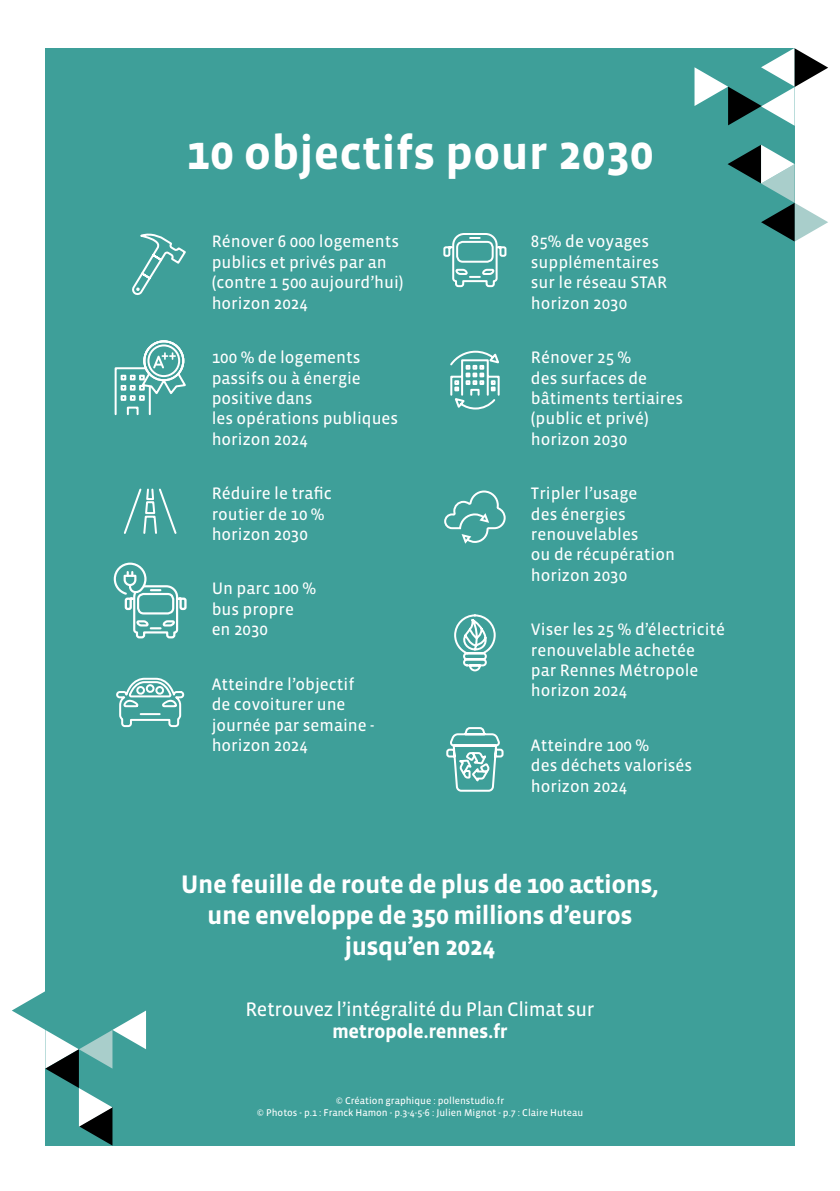
<style>
.page{position:relative;width:840px;height:1191px;background:#fff}
.page>*{position:absolute;margin:0;border:0;box-sizing:border-box;transform-origin:0 0}
.t1{font:700 48px "Vista Sans OT";color:#fff}
.t2{font:700 26px/31.2px "Vista Sans OT";letter-spacing:-.02em;color:#fff;text-align:center}
.t3{font:20px "Vista Sans OT";letter-spacing:-.02em;color:#fff}
.t4{font:700 20px "Vista Sans OT";letter-spacing:-.02em;color:#fff}
.t5{font:17px/20.4px "Vista Sans OT";color:#fff}
.t6{font:10px/12px "Vista Sans OT";color:#fff;text-align:center}
.s1{color:#3e9f99}
</style>
<div class="page">
<div style="left:45px;top:48px;width:749px;height:1097px;background:#3e9f99"></div>
<svg style="left:124px;top:488px;width:53px;height:46px"></svg>
<svg style="left:443px;top:233px;width:64px;height:55px"></svg>
<svg style="left:450px;top:350px;width:50px;height:60px"></svg>
<svg style="left:444px;top:490px;width:62px;height:54px"></svg>
<svg style="left:454px;top:614px;width:42px;height:58px"></svg>
<svg style="left:446px;top:727px;width:58px;height:65px"></svg>
<svg style="left:116px;top:677px;width:69px;height:51px"></svg>
<div style="left:155px;top:686px;width:9px;height:8px;border:2px solid #fff;border-radius:50%"></div>
<div style="left:136px;top:686px;width:9px;height:8px;border:2px solid #fff;border-radius:50%"></div>
<div style="left:146px;top:684px;width:8px;height:9px;border:2px solid #fff;border-radius:50%"></div>
<svg style="left:114px;top:340px;width:72px;height:76px"></svg>
<svg style="left:132px;top:233px;width:54px;height:62px"></svg>
<svg style="left:113px;top:562px;width:74px;height:77px"></svg>
<svg style="left:694px;top:48px;width:133px;height:78px"></svg>
<svg style="left:727px;top:145px;width:100px;height:96px"></svg>
<svg style="left:12px;top:991px;width:134px;height:154px"></svg>
<h1 class="t1" style="left:186px;top:128px;width:469px">10 objectifs pour 2030</h1>
<p class="t5" style="left:211px;top:232px;width:193px;text-indent:-9px"><span class="s1">•</span> Rénover 6 000 logements publics et privés par an (contre 1 500 aujourd’hui) horizon 2024</p>
<p class="t5" style="left:211px;top:347px;width:188px;text-indent:-9px"><span class="s1">•</span> 100 % de logements passifs ou à énergie positive dans<br>les opérations publiques horizon 2024</p>
<p class="t5" style="left:211px;top:483px;width:122px;text-indent:-9px"><span class="s1">•</span> Réduire le trafic routier de 10 % horizon 2030</p>
<p class="t5" style="left:211px;top:579px;width:106px;text-indent:-9px"><span class="s1">•</span> Un parc 100 % bus propre en 2030</p>
<p class="t5" style="left:211px;top:674px;width:164px;text-indent:-9px"><span class="s1">•</span> Atteindre l’objectif de covoiturer une journée par semaine - horizon 2024</p>
<p class="t5" style="left:530px;top:232px;width:138px;text-indent:-9px"><span class="s1">•</span> 85% de voyages supplémentaires sur le réseau STAR horizon 2030</p>
<p class="t5" style="left:530px;top:347px;width:154px;text-indent:-9px"><span class="s1">•</span> Rénover 25 %<br>des surfaces de bâtiments tertiaires (public et privé) horizon 2030</p>
<p class="t5" style="left:530px;top:483px;width:145px;text-indent:-9px"><span class="s1">•</span> Tripler l’usage<br>des énergies renouvelables<br>ou de récupération horizon 2030</p>
<p class="t5" style="left:530px;top:619px;width:195px;text-indent:-9px"><span class="s1">•</span> Viser les 25 % d’électricité renouvelable achetée<br>par Rennes Métropole horizon 2024</p>
<p class="t5" style="left:530px;top:735px;width:163px;text-indent:-9px"><span class="s1">•</span> Atteindre 100 %<br>des déchets valorisés horizon 2024</p>
<h2 class="t2" style="left:181px;top:868px;width:479px">Une feuille de route de plus de 100 actions, une enveloppe de 350 millions d’euros jusqu’en 2024</h2>
<p class="t3" style="left:245px;top:998px;width:350px">Retrouvez l’intégralité du Plan Climat sur</p>
<p class="t4" style="left:332px;top:1020px;width:177px">metropole.rennes.fr</p>
<p class="t6" style="left:256px;top:1095px;width:328px">© Création graphique : pollenstudio.fr<br>© Photos - p.1 : Franck Hamon - p.3-4-5-6 : Julien Mignot - p.7 : Claire Huteau</p>
</div>
